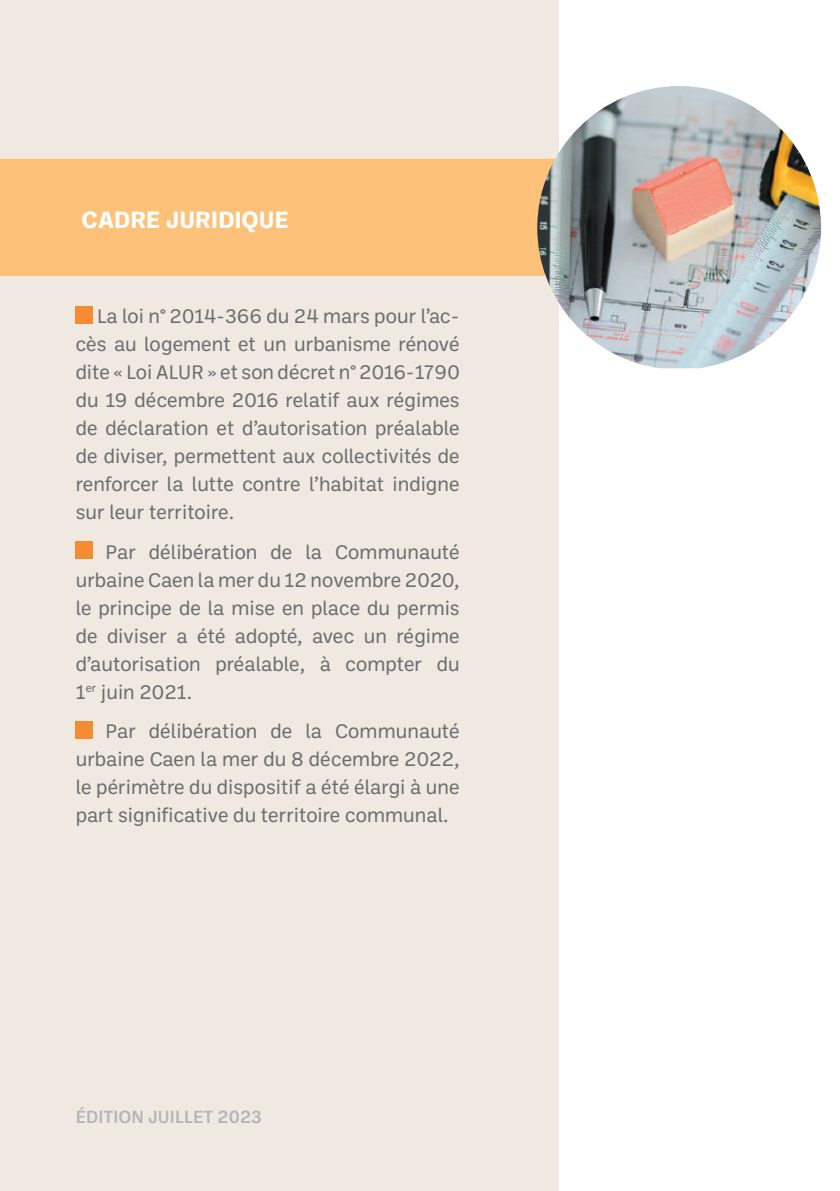
<style>
.page{position:relative;width:840px;height:1191px;background:#fff}
.page>*{position:absolute;margin:0;border:0;box-sizing:border-box;transform-origin:0 0}
.t1{font:700 24px "Ballinger";color:#fff}
.t2{font:20px/28px "Ballinger";color:#6c6d70;text-align:justify}
.t3{font:500 18px "Ballinger";color:#b4b5b8}
</style>
<div class="page">
<div style="left:0;top:0;width:557px;height:1191px;background:#f0e9e2"></div>
<div style="left:76px;top:306px;width:17px;height:17px;background:#f58b32"></div>
<div style="left:76px;top:541px;width:17px;height:17px;background:#f58b32"></div>
<div style="left:76px;top:721px;width:17px;height:17px;background:#f58b32"></div>
<div style="left:0;top:159px;width:537px;height:117px;background:#fdc179"></div>
<img style="left:537px;top:86px;width:283px;height:282px">
<p class="t1" style="left:81px;top:206px;width:209px">CADRE JURIDIQUE</p>
<p class="t2" style="left:76px;top:302px;width:385px;text-indent:21px">La loi n° 2014-366 du 24 mars pour l’ac&shy;cès au logement et un urbanisme rénové dite « Loi ALUR » et son décret n° 2016-1790 du 19 décembre 2016 relatif aux régimes de déclaration et d’autorisation préalable de diviser, permettent aux collectivités de renforcer la lutte contre l’habitat indigne sur leur territoire.</p>
<p class="t2" style="left:76px;top:538px;width:385px;text-indent:30px">Par délibération de la Communauté urbaine Caen la mer du 12 novembre 2020, le principe de la mise en place du permis de diviser a été adopté, avec un régime d’autorisation préalable, à compter du 1<sup>er</sup> juin 2021.</p>
<p class="t2" style="left:76px;top:717px;width:385px;text-indent:30px">Par délibération de la Communauté urbaine Caen la mer du 8 décembre 2022, le périmètre du dispositif a été élargi à une part significative du territoire communal.</p>
<p class="t3" style="left:76px;top:1106px;width:188px">ÉDITION JUILLET 2023</p>
</div>
